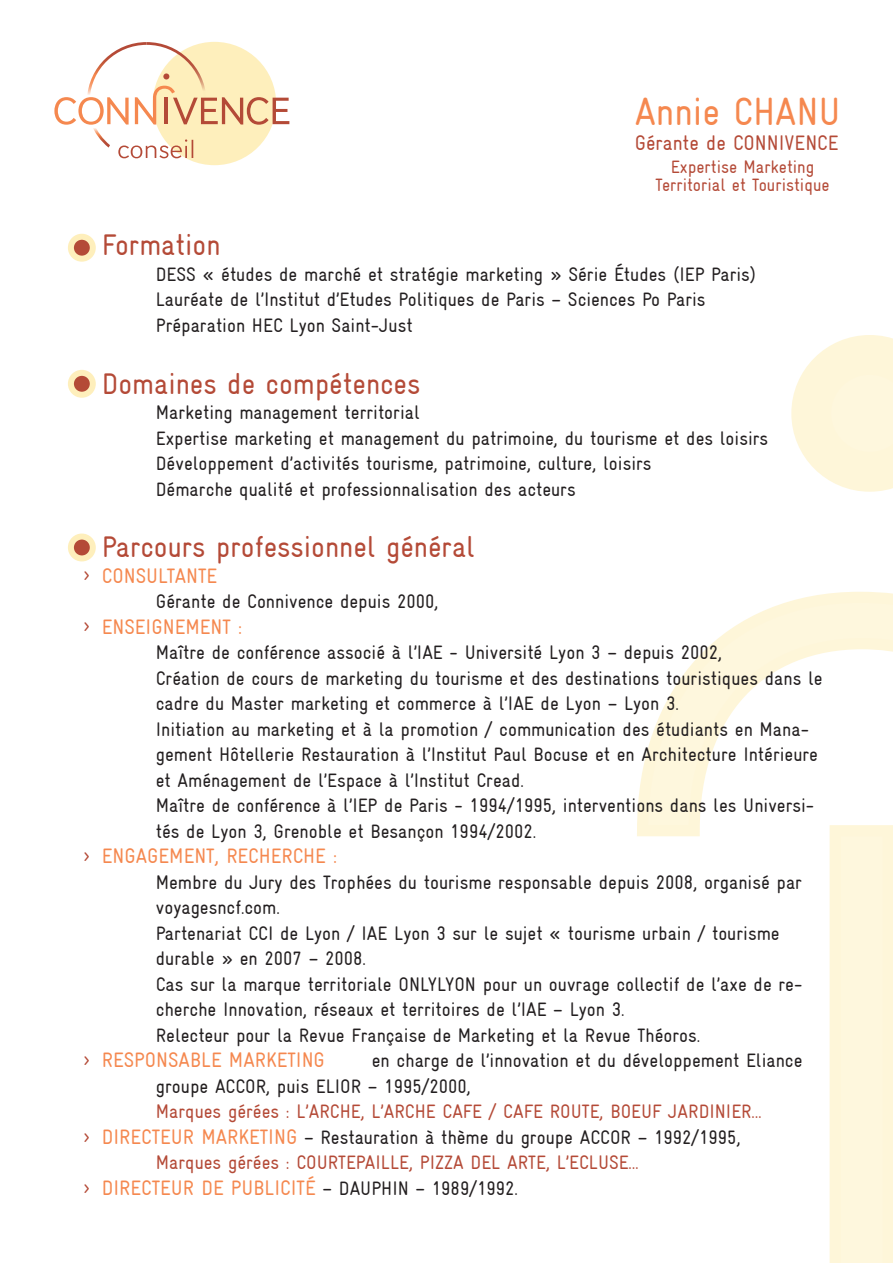
<style>
.page{position:relative;width:893px;height:1263px;background:#fff}
.page>*{position:absolute;margin:0;border:0;box-sizing:border-box;transform-origin:0 0}
.t1{font:condensed 39px "Gravur";color:#f5884f}
.t2{font:condensed 30px "Gravur";color:#b44a37}
.t3{font:condensed 21px "Gravur";color:#f5884f}
.t4{font:condensed 21px "Gravur";color:#b44a37}
.t5{font:condensed 19.5px/25.5px "Gravur";color:#231f20}
.t6{font:condensed 19.5px "Gravur";color:#b44a37}
.t7{font:condensed 18px/18px "Gravur";color:#b44a37;text-align:center}
</style>
<div class="page">
<div style="left:830px;top:842px;width:63px;height:421px;background:#fef7dd"></div>
<svg style="left:791px;top:335px;width:102px;height:157px"></svg>
<svg style="left:637px;top:592px;width:256px;height:250px"></svg>
<svg style="left:54px;top:42px;width:235px;height:116px"></svg>
<div style="left:71px;top:237px;width:22px;height:22px;background:#b44a37;border-radius:50%"></div>
<div style="left:68px;top:234px;width:28px;height:28px;border:6px solid #feefbc;border-radius:50%"></div>
<div style="left:71px;top:373px;width:22px;height:22px;background:#b44a37;border-radius:50%"></div>
<div style="left:68px;top:370px;width:28px;height:28px;border:6px solid #feefbc;border-radius:50%"></div>
<div style="left:71px;top:536px;width:22px;height:22px;background:#b44a37;border-radius:50%"></div>
<div style="left:68px;top:533px;width:28px;height:28px;border:6px solid #feefbc;border-radius:50%"></div>
<h1 class="t1" style="left:635px;top:90px;width:208px">Annie CHANU</h1>
<p class="t4" style="left:635px;top:131px;width:205px">Gérante de CONNIVENCE</p>
<p class="t7" style="left:655px;top:157px;width:176px">Expertise Marketing<br>Territorial et Touristique</p>
<p class="t7" style="left:84px;top:565px;width:7px">&gt;</p>
<p class="t7" style="left:84px;top:616px;width:7px">&gt;</p>
<p class="t7" style="left:84px;top:846px;width:7px">&gt;</p>
<p class="t7" style="left:84px;top:1050px;width:7px">&gt;</p>
<p class="t7" style="left:84px;top:1126px;width:7px">&gt;</p>
<p class="t7" style="left:84px;top:1177px;width:7px">&gt;</p>
<h2 class="t2" style="left:102px;top:228px;width:120px">Formation</h2>
<p class="t5" style="left:156px;top:261px;width:602px">DESS « études de marché et stratégie marketing » Série Études (IEP Paris)<br>Lauréate de l’Institut d’Etudes Politiques de Paris – Sciences Po Paris<br>Préparation HEC Lyon Saint-Just</p>
<h2 class="t2" style="left:102px;top:366px;width:320px">Domaines de compétences</h2>
<p class="t5" style="left:156px;top:399px;width:614px">Marketing management territorial<br>Expertise marketing et management du patrimoine, du tourisme et des loisirs Développement d’activités tourisme, patrimoine, culture, loisirs<br>Démarche qualité et professionnalisation des acteurs</p>
<h2 class="t2" style="left:102px;top:530px;width:375px">Parcours professionnel général</h2>
<p class="t3" style="left:102px;top:563px;width:22px">Consultante</p>
<p class="t5" style="left:156px;top:588px;width:284px">Gérante de Connivence depuis 2000,</p>
<p class="t3" style="left:102px;top:614px;width:23px">Enseignement</p>
<p class="t3" style="left:238px;top:614px;width:6px">:</p>
<p class="t5" style="left:156px;top:639px;width:668px">Maître de conférence associé à l’IAE - Université Lyon 3 – depuis 2002,<br>Création de cours de marketing du tourisme et des destinations touristiques dans le cadre du Master marketing et commerce à l’IAE de Lyon – Lyon 3.<br>Initiation au marketing et à la promotion / communication des étudiants en Mana&shy;gement Hôtellerie Restauration à l’Institut Paul Bocuse et en Architecture Intérieure et Aménagement de l’Espace à l’Institut Cread.<br>Maître de conférence à l’IEP de Paris - 1994/1995, interventions dans les Universi&shy;tés de Lyon 3, Grenoble et Besançon 1994/2002.</p>
<p class="t3" style="left:102px;top:844px;width:23px">Engagement</p>
<p class="t3" style="left:215px;top:844px;width:24px">, recherche</p>
<p class="t3" style="left:333px;top:844px;width:6px">:</p>
<p class="t5" style="left:156px;top:869px;width:648px">Membre du Jury des Trophées du tourisme responsable depuis 2008, organisé par voyagesncf.com.<br>Partenariat CCI de Lyon / IAE Lyon 3 sur le sujet « tourisme urbain / tourisme durable » en 2007 – 2008.<br>Cas sur la marque territoriale ONLYLYON pour un ouvrage collectif de l’axe de re&shy;cherche Innovation, réseaux et territoires de l’IAE – Lyon 3.<br>Relecteur pour la Revue Française de Marketing et la Revue Théoros.</p>
<p class="t3" style="left:102px;top:1048px;width:23px">Responsable</p>
<p class="t3" style="left:229px;top:1048px;width:58px">marketing</p>
<p class="t5" style="left:156px;top:1047px;width:648px;text-indent:216px">en charge de l’innovation et du développement Eliance groupe ACCOR, puis ELIOR – 1995/2000,</p>
<p class="t6" style="left:156px;top:1100px;width:607px">Marques gérées : L’ARCHE, L’ARCHE CAFE / CAFE ROUTE, BOEUF JARDINIER…</p>
<p class="t3" style="left:102px;top:1124px;width:23px">Directeur</p>
<p class="t3" style="left:201px;top:1124px;width:58px">marketing</p>
<p class="t5" style="left:304px;top:1124px;width:438px">– Restauration à thème du groupe ACCOR – 1992/1995,</p>
<p class="t6" style="left:156px;top:1151px;width:484px">Marques gérées : COURTEPAILLE, PIZZA DEL ARTE, L’ECLUSE…</p>
<p class="t3" style="left:102px;top:1175px;width:23px">Directeur</p>
<p class="t3" style="left:201px;top:1175px;width:40px">de publicité</p>
<p class="t5" style="left:322px;top:1175px;width:197px">– DAUPHIN – 1989/1992.</p>
</div>
